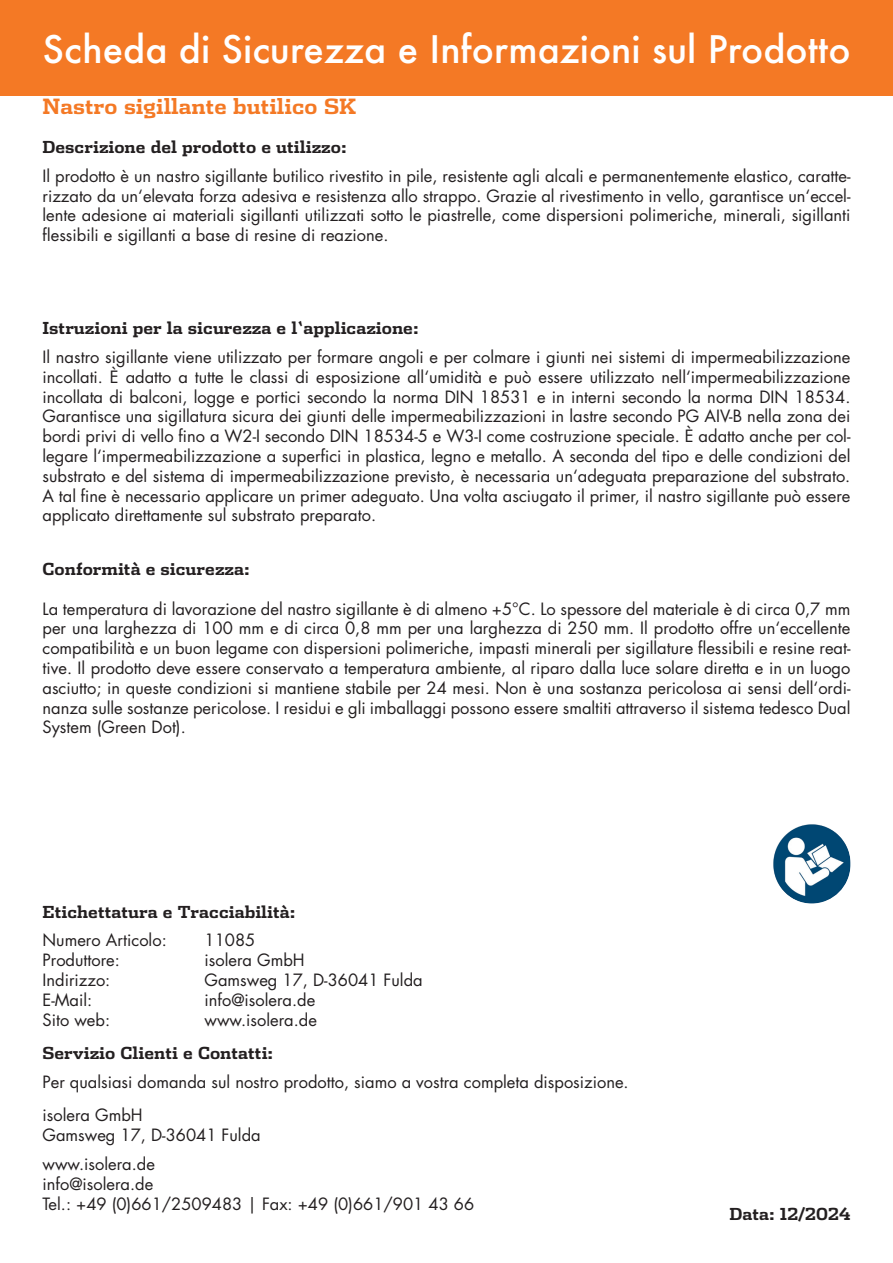
<style>
.page{position:relative;width:893px;height:1263px;background:#fff}
.page>*{position:absolute;margin:0;border:0;box-sizing:border-box;transform-origin:0 0}
.t1{font:500 36.9px "Futura";color:#fff}
.t2{font:700 21px "Dispatch";color:#f47925}
.t3{font:16.5px/19.8px "Futura Std";color:#231f20;text-align:justify}
.t4{font:700 16.5px "Dispatch";color:#231f20}
</style>
<div class="page">
<div style="left:0;top:0;width:893px;height:96px;background:#f47925"></div>
<img style="left:773px;top:824px;width:77px;height:79px;border-radius:39px">
<h1 class="t1" style="left:43px;top:24px;width:809px">Scheda di Sicurezza e Informazioni sul Prodotto</h1>
<p class="t2" style="left:43px;top:92px;width:315px">Nastro sigillante butilico SK</p>
<p class="t4" style="left:43px;top:135px;width:306px">Descrizione del prodotto e utilizzo:</p>
<p class="t3" style="left:43px;top:166px;width:809px">Il prodotto è un nastro sigillante butilico rivestito in pile, resistente agli alcali e permanentemente elastico, caratte&shy;rizzato da un‘elevata forza adesiva e resistenza allo strappo. Grazie al rivestimento in vello, garantisce un‘eccel&shy;lente adesione ai materiali sigillanti utilizzati sotto le piastrelle, come dispersioni polimeriche, minerali, sigillanti flessibili e sigillanti a base di resine di reazione.</p>
<p class="t4" style="left:43px;top:317px;width:378px">Istruzioni per la sicurezza e l‘applicazione:</p>
<p class="t3" style="left:43px;top:347px;width:809px">Il nastro sigillante viene utilizzato per formare angoli e per colmare i giunti nei sistemi di impermeabilizzazione incollati. È adatto a tutte le classi di esposizione all‘umidità e può essere utilizzato nell‘impermeabilizzazione incollata di balconi, logge e portici secondo la norma DIN 18531 e in interni secondo la norma DIN 18534.<br>Garantisce una sigillatura sicura dei giunti delle impermeabilizzazioni in lastre secondo PG AIV-B nella zona dei bordi privi di vello fino a W2-I secondo DIN 18534-5 e W3-I come costruzione speciale. È adatto anche per col&shy;legare l‘impermeabilizzazione a superfici in plastica, legno e metallo. A seconda del tipo e delle condizioni del substrato e del sistema di impermeabilizzazione previsto, è necessaria un‘adeguata preparazione del substrato.<br>A tal fine è necessario applicare un primer adeguato. Una volta asciugato il primer, il nastro sigillante può essere applicato direttamente sul substrato preparato.</p>
<p class="t4" style="left:43px;top:557px;width:209px">Conformità e sicurezza:</p>
<p class="t3" style="left:43px;top:599px;width:809px">La temperatura di lavorazione del nastro sigillante è di almeno +5°C. Lo spessore del materiale è di circa 0,7 mm per una larghezza di 100 mm e di circa 0,8 mm per una larghezza di 250 mm. Il prodotto offre un‘eccellente compatibilità e un buon legame con dispersioni polimeriche, impasti minerali per sigillature flessibili e resine reat&shy;tive. Il prodotto deve essere conservato a temperatura ambiente, al riparo dalla luce solare diretta e in un luogo asciutto; in queste condizioni si mantiene stabile per 24 mesi. Non è una sostanza pericolosa ai sensi dell‘ordi&shy;nanza sulle sostanze pericolose. I residui e gli imballaggi possono essere smaltiti attraverso il sistema tedesco Dual System (Green Dot).</p>
<p class="t4" style="left:43px;top:900px;width:255px">Etichettatura e Tracciabilità:</p>
<p class="t3" style="left:43px;top:931px;width:126px">Numero Articolo:</p>
<p class="t3" style="left:205px;top:931px;width:52px">11085</p>
<p class="t3" style="left:43px;top:950px;width:79px">Produttore:</p>
<p class="t3" style="left:205px;top:950px;width:102px">isolera GmbH</p>
<p class="t3" style="left:43px;top:970px;width:69px">Indirizzo:</p>
<p class="t3" style="left:205px;top:970px;width:220px">Gamsweg 17, D-36041 Fulda</p>
<p class="t3" style="left:43px;top:990px;width:51px">E-Mail:</p>
<p class="t3" style="left:205px;top:990px;width:112px">info@isolera.de</p>
<p class="t3" style="left:43px;top:1010px;width:69px">Sito web:</p>
<p class="t3" style="left:205px;top:1010px;width:114px">www.isolera.de</p>
<p class="t4" style="left:43px;top:1042px;width:232px">Servizio Clienti e Contatti:</p>
<p class="t3" style="left:43px;top:1065px;width:588px;line-height:33.5px">Per qualsiasi domanda sul nostro prodotto, siamo a vostra completa disposizione. isolera GmbH</p>
<p class="t3" style="left:43px;top:1121px;width:220px;line-height:28.8px">Gamsweg 17, D-36041 Fulda www.isolera.de</p>
<p class="t3" style="left:43px;top:1174px;width:433px">info@isolera.de<br>Tel.: +49 (0)661/2509483 | Fax: +49 (0)661/901 43 66</p>
<p class="t4" style="left:729px;top:1203px;width:122px">Data: 12/2024</p>
</div>
